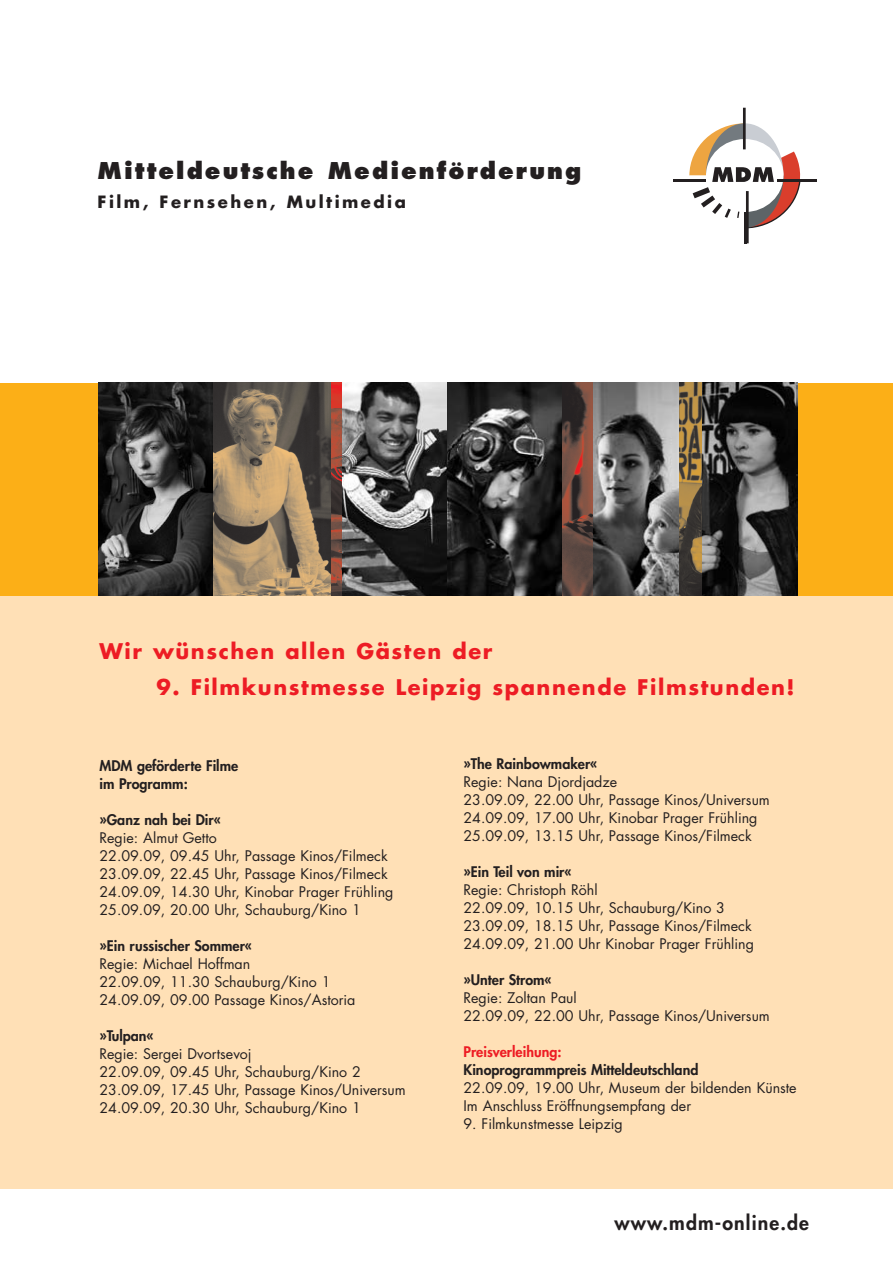
<style>
.page{position:relative;width:893px;height:1263px;background:#fff}
.page>*{position:absolute;margin:0;border:0;box-sizing:border-box;transform-origin:0 0}
.t1{font:800 22.5px "Futura LT";letter-spacing:.09em;color:#231f20}
.t2{font:700 21px "Futura LT";letter-spacing:.075em;color:#ed1c24}
.t3{font:800 19.5px "Futura";letter-spacing:.06em;color:#231f20}
.t4{font:700 16.5px "Futura LT";letter-spacing:.15em;color:#231f20}
.t5{font:14.25px/18px "Futura LT";color:#231f20}
.t6{font:800 14.25px/18px "Futura";color:#231f20}
.t7{font:800 14.25px "Futura";color:#ed1c24}
</style>
<div class="page">
<div style="left:0;top:442px;width:892px;height:747px;background:#ffe0b6"></div>
<hr style="left:743px;top:108px;width:3px;height:41px;background:#231f20">
<hr style="left:673px;top:179px;width:32px;height:3px;background:#231f20">
<hr style="left:777px;top:179px;width:40px;height:3px;background:#231f20">
<hr style="left:746px;top:191px;width:3px;height:52px;background:#231f20">
<hr style="left:744px;top:212px;width:3px;height:31px;background:#231f20">
<svg style="left:689px;top:123px;width:112px;height:106px"></svg>
<div style="left:0;top:383px;width:892px;height:212px;background:#fcaf17"></div>
<img style="left:98px;top:383px;width:116px;height:212px">
<img style="left:447px;top:383px;width:115px;height:212px">
<svg style="left:592px;top:383px;width:88px;height:212px;background:#716e6e"></svg>
<svg style="left:701px;top:383px;width:96px;height:212px;background:#40403f"></svg>
<img style="left:680px;top:383px;width:21px;height:212px">
<img style="left:562px;top:383px;width:30px;height:212px">
<img style="left:342px;top:383px;width:105px;height:212px">
<svg style="left:331px;top:383px;width:11px;height:212px;background:#894538"></svg>
<svg style="left:214px;top:383px;width:117px;height:212px;background:#89765d"></svg>
<h1 class="t1" style="left:98px;top:161px;width:485px">Mitteldeutsche Medienförderung</h1>
<p class="t4" style="left:98px;top:195px;width:310px">Film, Fernsehen, Multimedia</p>
<h2 class="t2" style="left:99px;top:642px;width:394px">Wir wünschen allen Gästen der</h2>
<h2 class="t2" style="left:156px;top:678px;width:640px">9. Filmkunstmesse Leipzig spannende Filmstunden!</h2>
<p class="t6" style="left:99px;top:758px;width:140px">MDM geförderte Filme im Programm:</p>
<p class="t6" style="left:99px;top:812px;width:123px">»Ganz nah bei Dir«</p>
<p class="t5" style="left:99px;top:830px;width:295px">Regie: Almut Getto<br>22.09.09, 09.45 Uhr, Passage Kinos/Filmeck 23.09.09, 22.45 Uhr, Passage Kinos/Filmeck 24.09.09, 14.30 Uhr, Kinobar Prager Frühling 25.09.09, 20.00 Uhr, Schauburg/Kino 1</p>
<p class="t6" style="left:99px;top:938px;width:154px">»Ein russischer Sommer«</p>
<p class="t5" style="left:99px;top:956px;width:257px">Regie: Michael Hoffman<br>22.09.09, 11.30 Schauburg/Kino 1<br>24.09.09, 09.00 Passage Kinos/Astoria</p>
<p class="t6" style="left:99px;top:1028px;width:56px">»Tulpan«</p>
<p class="t5" style="left:99px;top:1046px;width:308px">Regie: Sergei Dvortsevoj<br>22.09.09, 09.45 Uhr, Schauburg/Kino 2<br>23.09.09, 17.45 Uhr, Passage Kinos/Universum 24.09.09, 20.30 Uhr, Schauburg/Kino 1</p>
<p class="t6" style="left:463px;top:756px;width:136px">»The Rainbowmaker«</p>
<p class="t5" style="left:463px;top:774px;width:308px">Regie: Nana Djordjadze<br>23.09.09, 22.00 Uhr, Passage Kinos/Universum 24.09.09, 17.00 Uhr, Kinobar Prager Frühling 25.09.09, 13.15 Uhr, Passage Kinos/Filmeck</p>
<p class="t6" style="left:463px;top:864px;width:110px">»Ein Teil von mir«</p>
<p class="t5" style="left:463px;top:882px;width:292px">Regie: Christoph Röhl<br>22.09.09, 10.15 Uhr, Schauburg/Kino 3<br>23.09.09, 18.15 Uhr, Passage Kinos/Filmeck 24.09.09, 21.00 Uhr Kinobar Prager Frühling</p>
<p class="t6" style="left:463px;top:972px;width:90px">»Unter Strom«</p>
<p class="t5" style="left:463px;top:990px;width:308px">Regie: Zoltan Paul<br>22.09.09, 22.00 Uhr, Passage Kinos/Universum</p>
<p class="t7" style="left:463px;top:1045px;width:99px">Preisverleihung:</p>
<p class="t6" style="left:463px;top:1062px;width:236px">Kinoprogrammpreis Mitteldeutschland</p>
<p class="t5" style="left:463px;top:1080px;width:335px">22.09.09, 19.00 Uhr, Museum der bildenden Künste<br>Im Anschluss Eröffnungsempfang der</p>
<p class="t5" style="left:463px;top:1116px;width:161px">9. Filmkunstmesse Leipzig</p>
<h3 class="t3" style="left:614px;top:1214px;width:196px">www.mdm-online.de</h3>
</div>
